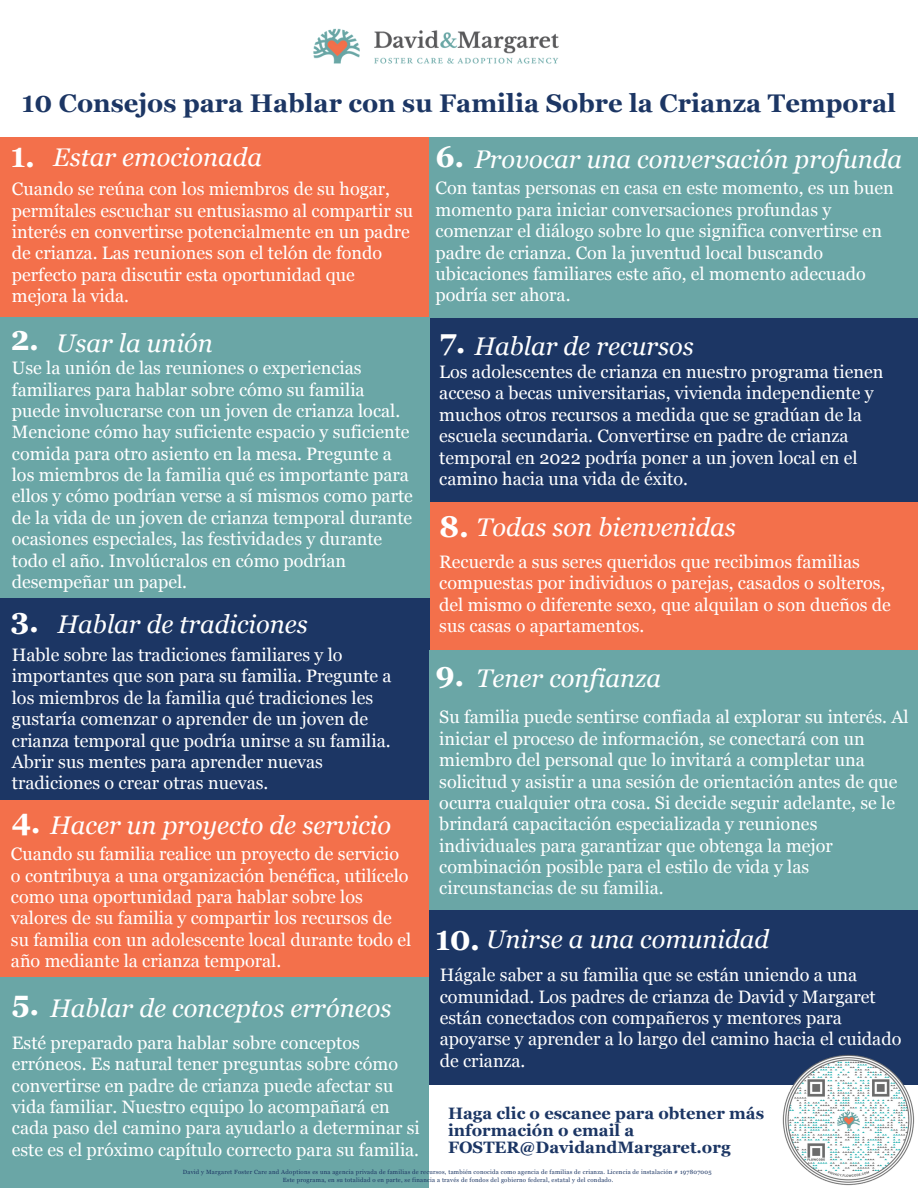
<style>
.page{position:relative;width:918px;height:1188px;background:#f3704b}
.page>*{position:absolute;margin:0;border:0;box-sizing:border-box;transform-origin:0 0}
.t1{font:700 30px "Georgia";color:#fff}
.t2{font:italic 25.5px "Georgia";color:#fff}
.t3{font:700 25.5px "Georgia";color:#1c3664}
.t4{font:18px/21.3px "Georgia";color:#fff}
.t5{font:700 16.5px/16.8px "Georgia";color:#1c3664}
.t6{font:6px/7.9px "Georgia";letter-spacing:.04em;color:#1c3664;text-align:center}
</style>
<div class="page">
<div style="left:430px;top:317px;width:488px;height:185px;background:#1c3664"></div>
<div style="left:430px;top:130px;width:488px;height:187px;background:#6aa6a6"></div>
<div style="left:0;top:0;width:918px;height:136px;background:#fff"></div>
<div style="left:0;top:594px;width:430px;height:206px;background:#1c3664"></div>
<div style="left:0;top:317px;width:430px;height:281px;background:#6aa6a6"></div>
<div style="left:0;top:977px;width:432px;height:211px;background:#6aa6a6"></div>
<div style="left:430px;top:650px;width:488px;height:297px;background:#6aa6a6"></div>
<div style="left:430px;top:910px;width:488px;height:180px;background:#1c3664"></div>
<img style="left:313px;top:28px;width:246px;height:36px">
<div style="left:430px;top:1085px;width:488px;height:103px;background:#fff"></div>
<img style="left:783px;top:1055px;width:131px;height:131px">
<h2 class="t3" style="left:22px;top:88px;width:876px">10 Consejos para Hablar con su Familia Sobre la Crianza Temporal</h2>
<h1 class="t1" style="left:11px;top:140px;width:26px">1.</h1>
<h2 class="t2" style="left:53px;top:143px;width:210px">Estar emocionada</h2>
<h1 class="t1" style="left:436px;top:140px;width:30px">6.</h1>
<h2 class="t2" style="left:474px;top:145px;width:429px">Provocar una conversación profunda</h2>
<p class="t4" style="left:12px;top:178px;width:403px">Cuando se reúna con los miembros de su hogar, permítales escuchar su entusiasmo al compartir su interés en convertirse potencialmente en un padre de crianza. Las reuniones son el telón de fondo perfecto para discutir esta oportunidad que mejora la vida.</p>
<p class="t4" style="left:436px;top:178px;width:460px">Con tantas personas en casa en este momento, es un buen momento para iniciar conversaciones profundas y comenzar el diálogo sobre lo que significa convertirse en padre de crianza. Con la juventud local buscando ubicaciones familiares este año, el momento adecuado podría ser ahora.</p>
<h1 class="t1" style="left:11px;top:323px;width:30px">2.</h1>
<h2 class="t2" style="left:56px;top:329px;width:158px">Usar la unión</h2>
<h1 class="t1" style="left:440px;top:326px;width:27px">7.</h1>
<h2 class="t2" style="left:474px;top:331px;width:221px">Hablar de recursos</h2>
<p class="t4" style="left:12px;top:357px;width:403px">Use la unión de las reuniones o experiencias familiares para hablar sobre cómo su familia puede involucrarse con un joven de crianza local.<br>Mencione cómo hay suficiente espacio y suficiente comida para otro asiento en la mesa. Pregunte a los miembros de la familia qué es importante para ellos y cómo podrían verse a sí mismos como parte de la vida de un joven de crianza temporal durante ocasiones especiales, las festividades y durante todo el año. Involúcralos en cómo podrían desempeñar un papel.</p>
<p class="t4" style="left:439px;top:361px;width:446px">Los adolescentes de crianza en nuestro programa tienen acceso a becas universitarias, vivienda independiente y muchos otros recursos a medida que se gradúan de la escuela secundaria. Convertirse en padre de crianza temporal en 2022 podría poner a un joven local en el camino hacia una vida de éxito.</p>
<h1 class="t1" style="left:439px;top:509px;width:31px">8.</h1>
<p class="t4" style="left:439px;top:551px;width:453px">Recuerde a sus seres queridos que recibimos familias compuestas por individuos o parejas, casados o solteros, del mismo o diferente sexo, que alquilan o son dueños de sus casas o apartamentos.</p>
<h1 class="t1" style="left:436px;top:659px;width:30px">9.</h1>
<p class="t4" style="left:439px;top:707px;width:471px">Su familia puede sentirse confiada al explorar su interés. Al iniciar el proceso de información, se conectará con un miembro del personal que lo invitará a completar una solicitud y asistir a una sesión de orientación antes de que ocurra cualquier otra cosa. Si decide seguir adelante, se le brindará capacitación especializada y reuniones individuales para garantizar que obtenga la mejor combinación posible para el estilo de vida y las circunstancias de su familia.</p>
<h1 class="t1" style="left:436px;top:922px;width:46px">10.</h1>
<p class="t4" style="left:440px;top:964px;width:463px">Hágale saber a su familia que se están uniendo a una comunidad. Los padres de crianza de David y Margaret están conectados con compañeros y mentores para apoyarse y aprender a lo largo del camino hacia el cuidado de crianza.</p>
<h2 class="t2" style="left:477px;top:513px;width:261px">Todas son bienvenidas</h2>
<h1 class="t1" style="left:11px;top:604px;width:30px">3.</h1>
<h2 class="t2" style="left:58px;top:610px;width:252px">Hablar de tradiciones</h2>
<p class="t4" style="left:12px;top:644px;width:381px">Hable sobre las tradiciones familiares y lo importantes que son para su familia. Pregunte a los miembros de la familia qué tradiciones les gustaría comenzar o aprender de un joven de crianza temporal que podría unirse a su familia.<br>Abrir sus mentes para aprender nuevas tradiciones o crear otras nuevas.</p>
<h2 class="t2" style="left:477px;top:663px;width:186px">Tener confianza</h2>
<h1 class="t1" style="left:12px;top:805px;width:30px">4.</h1>
<h2 class="t2" style="left:50px;top:811px;width:343px">Hacer un proyecto de servicio</h2>
<p class="t4" style="left:11px;top:843px;width:402px">Cuando su familia realice un proyecto de servicio o contribuya a una organización benéfica, utilícelo como una oportunidad para hablar sobre los valores de su familia y compartir los recursos de su familia con un adolescente local durante todo el año mediante la crianza temporal.</p>
<h2 class="t2" style="left:486px;top:925px;width:284px">Unirse a una comunidad</h2>
<h1 class="t1" style="left:12px;top:988px;width:29px">5.</h1>
<h2 class="t2" style="left:50px;top:994px;width:343px">Hablar de conceptos erróneos</h2>
<p class="t4" style="left:12px;top:1032px;width:410px">Esté preparado para hablar sobre conceptos erróneos. Es natural tener preguntas sobre cómo convertirse en padre de crianza puede afectar su vida familiar. Nuestro equipo lo acompañará en cada paso del camino para ayudarlo a determinar si este es el próximo capítulo correcto para su familia.</p>
<p class="t5" style="left:448px;top:1105px;width:318px">Haga clic o escanee para obtener más información o email a<br>FOSTER@DavidandMargaret.org</p>
<p class="t6" style="left:183px;top:1168px;width:530px">David y Margaret Foster Care and Adoptions es una agencia privada de familias de recursos, también conocida como agencia de familias de crianza. Licencia de instalación # 197807005<br>Este programa, en su totalidad o en parte, se financia a través de fondos del gobierno federal, estatal y del condado.</p>
</div>
